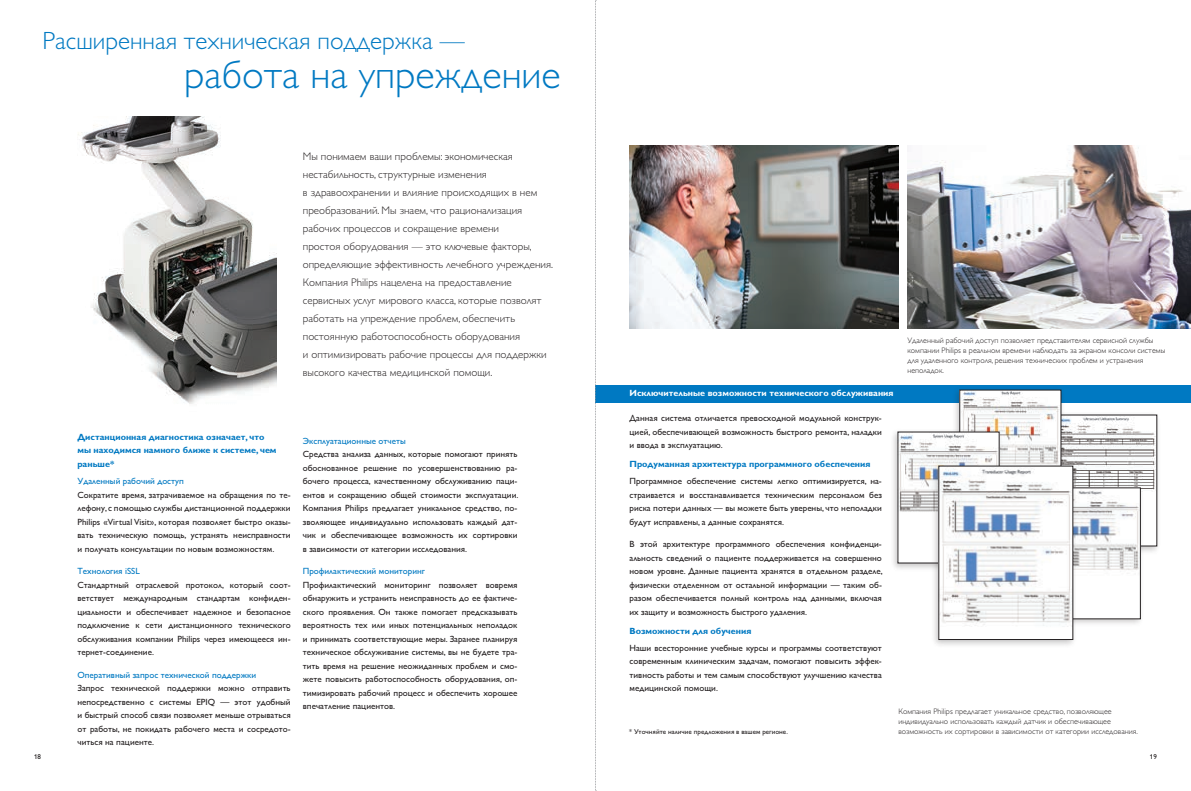
<style>
.page{position:relative;width:1191px;height:791px;background:#fff}
.page>*{position:absolute;margin:0;border:0;box-sizing:border-box;transform-origin:0 0}
.t1{font:40px "Gill Sans Alt One WGL Light";color:#0079c2}
.t2{font:25px "Gill Sans Alt One WGL Light";color:#0079c2}
.t3{font:11px/18px "Gill Sans Alt One WGL Light";color:#231f20}
.t4{font:9px/13.5px "Gill Sans Alt One WGL";color:#231f20;text-align:justify}
.t5{font:700 9px/13.5px "Gill Sans Alt One WGL";color:#0079c2}
.t6{font:9px "Gill Sans Alt One WGL";color:#0079c2}
.t7{font:700 9px "Gill Sans Alt One WGL";color:#fff}
.t8{font:8px/10px "Gill Sans Alt One WGL Light";color:#231f20}
.t9{font:7px "Gill Sans Alt One WGL";color:#231f20}
</style>
<div class="page">
<div style="left:595px;top:385px;width:596px;height:17px;background:#0079c2"></div>
<img style="left:907px;top:146px;width:284px;height:182px">
<div style="left:1047px;top:411px;width:113px;height:143px;background:#231f20;opacity:.25"></div>
<div style="left:1055px;top:415px;width:101px;height:131px;background:#fff"></div>
<img style="left:1065px;top:417px;width:90px;height:73px">
<div style="left:951px;top:386px;width:114px;height:143px;background:#231f20;opacity:.25"></div>
<img style="left:961px;top:392px;width:98px;height:70px">
<div style="left:889px;top:428px;width:114px;height:143px;background:#231f20;opacity:.25"></div>
<img style="left:899px;top:434px;width:98px;height:126px">
<div style="left:1031px;top:484px;width:113px;height:143px;background:#231f20;opacity:.25"></div>
<img style="left:1077px;top:490px;width:61px;height:123px">
<div style="left:930px;top:462px;width:147px;height:186px;background:#231f20;opacity:.25"></div>
<img style="left:940px;top:468px;width:131px;height:170px">
<img style="left:78px;top:116px;width:199px;height:288px">
<img style="left:629px;top:146px;width:269px;height:182px">
<svg style="left:595px;top:0;width:1px;height:791px"></svg>
<h2 class="t2" style="left:43px;top:25px;width:424px">Расширенная техническая поддержка —</h2>
<h1 class="t1" style="left:184px;top:48px;width:378px">работа на упреждение</h1>
<p class="t3" style="left:303px;top:147px;width:252px">Мы понимаем ваши проблемы: экономическая нестабильность, структурные изменения<br>в здравоохранении и влияние происходящих в нем преобразований. Мы знаем, что рационализация рабочих процессов и сокращение времени<br>простоя оборудования — это ключевые факторы, определяющие эффективность лечебного учреждения.<br>Компания Philips нацелена на предоставление сервисных услуг мирового класса, которые позволят работать на упреждение проблем, обеспечить постоянную работоспособность оборудования<br>и оптимизировать рабочие процессы для поддержки высокого качества медицинской помощи.</p>
<p class="t5" style="left:77px;top:430px;width:201px">Дистанционная диагностика означает, что мы находимся намного ближе к системе, чем раньше*</p>
<p class="t6" style="left:77px;top:475px;width:108px">Удаленный рабочий доступ</p>
<p class="t4" style="left:77px;top:488px;width:215px">Сократите время, затрачиваемое на обращения по те&shy;лефону, с помощью службы дистанционной поддержки Philips «Virtual Visit», которая позволяет быстро оказы&shy;вать техническую помощь, устранять неисправности и получать консультации по новым возможностям.</p>
<p class="t6" style="left:77px;top:565px;width:64px">Технология iSSL</p>
<p class="t4" style="left:77px;top:578px;width:215px">Стандартный отраслевой протокол, который соот&shy;ветствует международным стандартам конфиден&shy;циальности и обеспечивает надежное и безопасное подключение к сети дистанционного технического обслуживания компании Philips через имеющееся ин&shy;тернет-соединение.</p>
<p class="t6" style="left:77px;top:668px;width:180px">Оперативный запрос технической поддержки</p>
<p class="t4" style="left:77px;top:681px;width:215px">Запрос технической поддержки можно отправить непосредственно с системы EPIQ — этот удобный и быстрый способ связи позволяет меньше отрываться от работы, не покидать рабочего места и сосредото&shy;читься на пациенте.</p>
<p class="t6" style="left:303px;top:434px;width:105px">Эксплуатационные отчеты</p>
<p class="t4" style="left:303px;top:447px;width:217px">Средства анализа данных, которые помогают принять обоснованное решение по усовершенствованию ра&shy;бочего процесса, качественному обслуживанию паци&shy;ентов и сокращению общей стоимости эксплуатации.<br>Компания Philips предлагает уникальное средство, по&shy;зволяющее индивидуально использовать каждый дат&shy;чик и обеспечивающее возможность их сортировки в зависимости от категории исследования.</p>
<p class="t6" style="left:303px;top:565px;width:124px">Профилактический мониторинг</p>
<p class="t4" style="left:303px;top:578px;width:216px">Профилактический мониторинг позволяет вовремя обнаружить и устранить неисправность до ее фактиче&shy;ского проявления. Он также помогает предсказывать вероятность тех или иных потенциальных неполадок и принимать соответствующие меры. Заранее планируя техническое обслуживание системы, вы не будете тра&shy;тить время на решение неожиданных проблем и смо&shy;жете повысить работоспособность оборудования, оп&shy;тимизировать рабочий процесс и обеспечить хорошее впечатление пациентов.</p>
<p class="t7" style="left:629px;top:387px;width:265px">Исключительные возможности технического обслуживания</p>
<p class="t4" style="left:629px;top:411px;width:254px">Данная система отличается превосходной модульной конструк&shy;цией, обеспечивающей возможность быстрого ремонта, наладки и ввода в эксплуатацию.</p>
<p class="t5" style="left:629px;top:457px;width:242px">Продуманная архитектура программного обеспечения</p>
<p class="t4" style="left:629px;top:474px;width:254px">Программное обеспечение системы легко оптимизируется, на&shy;страивается и восстанавливается техническим персоналом без риска потери данных — вы можете быть уверены, что неполадки будут исправлены, а данные сохранятся.</p>
<p class="t4" style="left:629px;top:537px;width:255px">В этой архитектуре программного обеспечения конфиденци&shy;альность сведений о пациенте поддерживается на совершенно новом уровне. Данные пациента хранятся в отдельном разделе, физически отделенном от остальной информации — таким об&shy;разом обеспечивается полный контроль над данными, включая их защиту и возможность быстрого удаления.</p>
<p class="t5" style="left:629px;top:624px;width:123px">Возможности для обучения</p>
<p class="t4" style="left:629px;top:641px;width:254px">Наши всесторонние учебные курсы и программы соответствуют современным клиническим задачам, помогают повысить эффек&shy;тивность работы и тем самым способствуют улучшению качества медицинской помощи.</p>
<p class="t8" style="left:907px;top:335px;width:259px">Удаленный рабочий доступ позволяет представителям сервисной службы компании Philips в реальном времени наблюдать за экраном консоли системы для удаленного контроля, решения технических проблем и устранения неполадок.</p>
<p class="t9" style="left:629px;top:727px;width:160px">* Уточняйте наличие предложения в вашем регионе.</p>
<p class="t8" style="left:898px;top:707px;width:241px">Компания Philips предлагает уникальное средство, позволяющее индивидуально использовать каждый датчик и обеспечивающее возможность их сортировки в зависимости от категории исследования.</p>
<p class="t9" style="left:34px;top:751px;width:8px">18</p>
<p class="t9" style="left:1150px;top:751px;width:8px">19</p>
</div>
